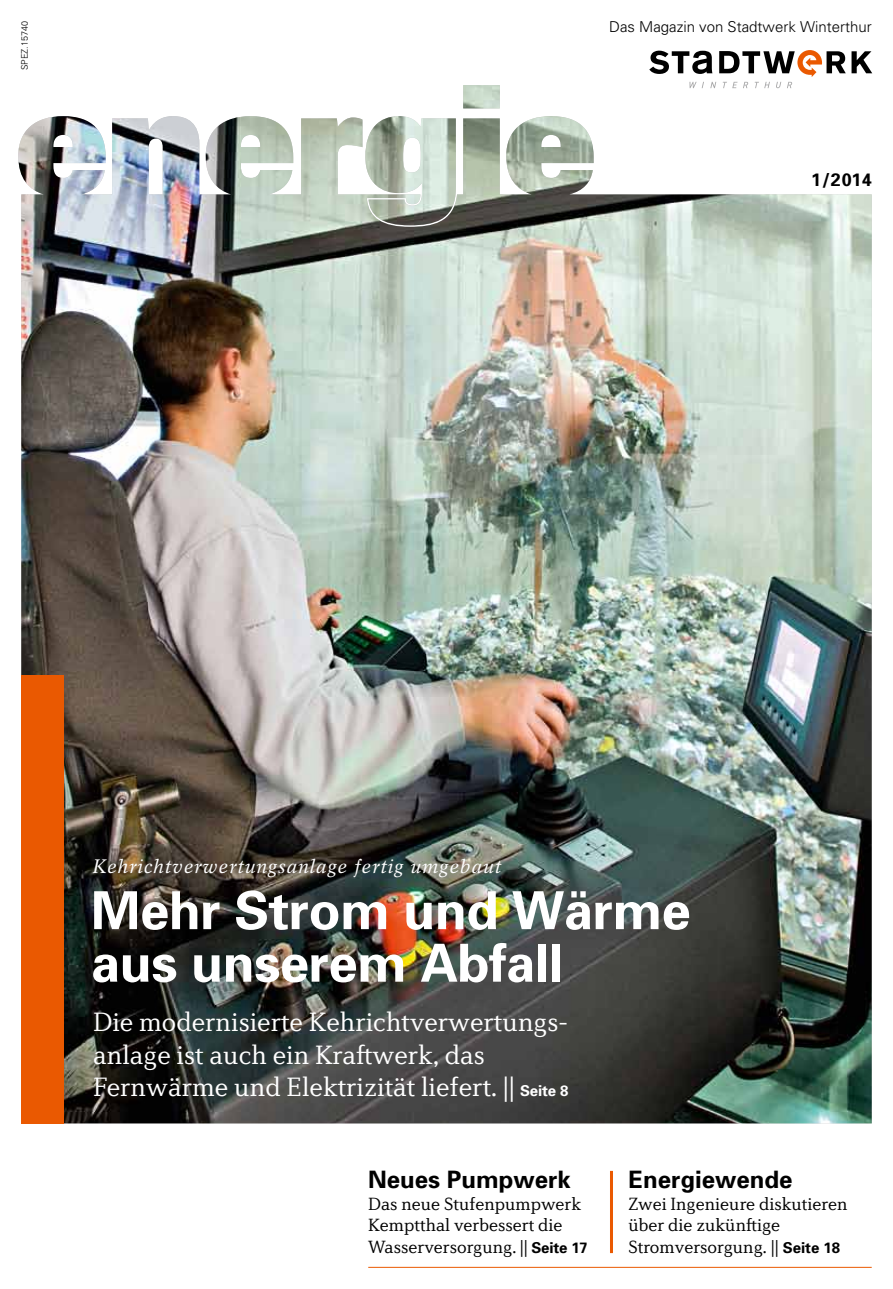
<style>
.page{position:relative;width:893px;height:1289px;background:#fff}
.page>*{position:absolute;margin:0;border:0;box-sizing:border-box;transform-origin:0 0}
.t1{font:700 52.5px/52.5px "Univers";letter-spacing:-.01em;color:#fff}
.t2{font:300 27px/32.4px "Diverda Serif LT Std";color:#fff}
.t3{font:700 24px "Univers";color:#000}
.t4{font:italic 19.5px "Rotation LT Std";letter-spacing:.04em;color:#fff}
.t5{font:300 18px/21.6px "Diverda Serif LT Std";color:#000}
.t6{font:700 18px "Univers";color:#000}
.t7{font:300 15px "Univers";color:#000}
.t8{font:300 9px "Univers";color:#000}
.s1{font-family:"Univers";font-weight:700;font-size:15px}
</style>
<div class="page">
<img style="left:18px;top:85px;width:854px;height:1038px">
<hr style="left:368px;top:1266px;width:504px;height:1px;background:#ea5901">
<hr style="left:610px;top:1170px;width:3px;height:82px;background:#ea5901">
<div style="left:21px;top:674px;width:43px;height:449px;background:#ea5901"></div>
<svg style="left:649px;top:50px;width:223px;height:38px"></svg>
<p class="t8" style="left:19px;top:70px;width:51px;rotate:-90deg">spez.15740</p>
<p class="t7" style="left:609px;top:18px;width:264px">Das Magazin von Stadtwerk Winterthur</p>
<p class="t6" style="left:811px;top:167px;width:62px">1/2014</p>
<p class="t4" style="left:92px;top:855px;width:411px">Kehrichtverwertungsanlage fertig umgebaut</p>
<h1 class="t1" style="left:91px;top:882px;width:601px">Mehr Strom und Wärme aus unserem Abfall</h1>
<h2 class="t2" style="left:93px;top:1005px;width:477px">Die modernisierte Kehrichtverwertungs&shy;anlage ist auch ein Kraftwerk, das<br>Fernwärme und Elektrizität liefert. || <span class="s1">Seite 8</span></h2>
<h3 class="t3" style="left:368px;top:1164px;width:204px">Neues Pumpwerk</h3>
<p class="t5" style="left:368px;top:1192px;width:221px">Das neue Stufenpumpwerk<br>Kemptthal verbessert die<br>Wasserversorgung. || <span class="s1">Seite 17</span></p>
<h3 class="t3" style="left:628px;top:1164px;width:166px">Energiewende</h3>
<p class="t5" style="left:628px;top:1192px;width:221px">Zwei Ingenieure diskutieren über die zukünftige<br>Stromversorgung. || <span class="s1">Seite 18</span></p>
</div>
